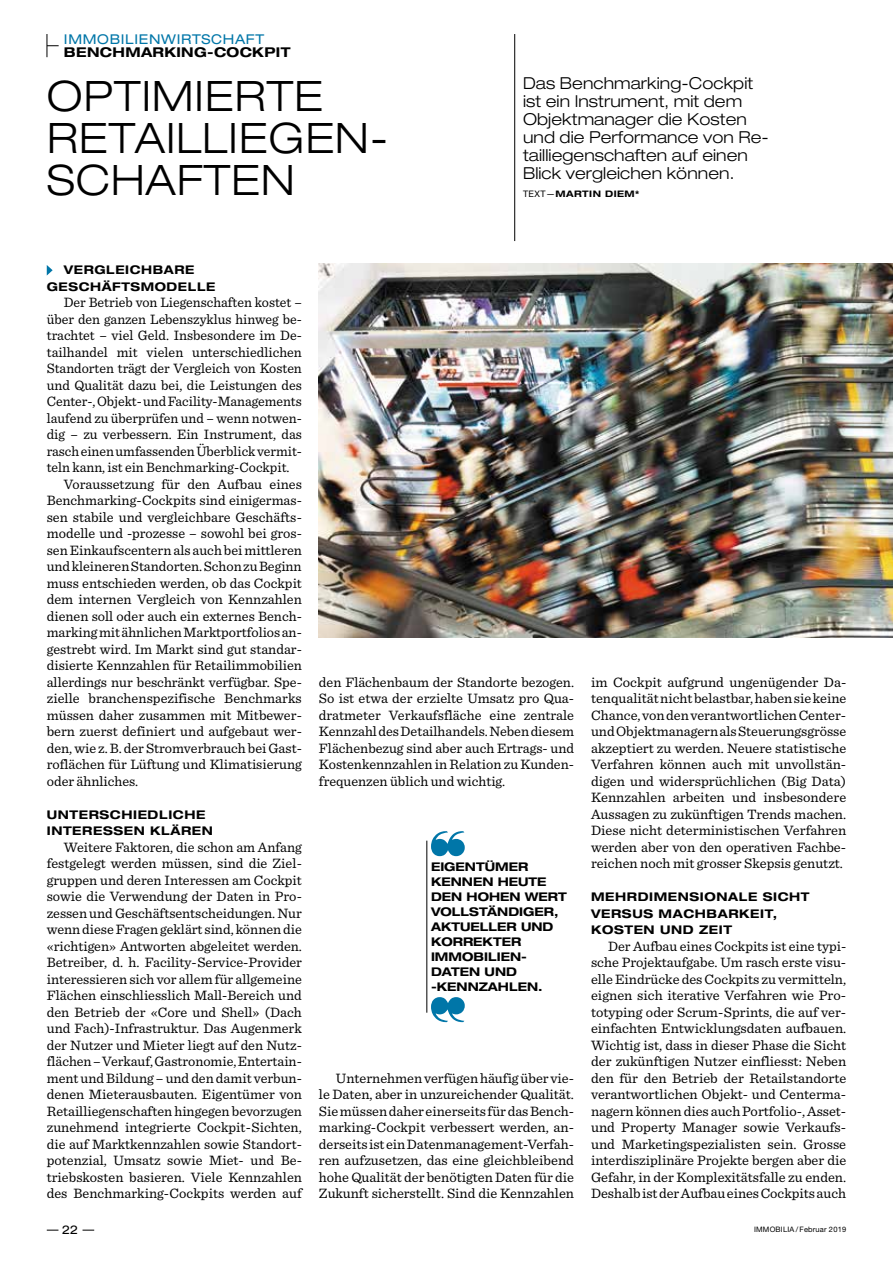
<style>
.page{position:relative;width:893px;height:1263px;background:#fff}
.page>*{position:absolute;margin:0;border:0;box-sizing:border-box;transform-origin:0 0}
.t1{font:300 expanded 42px/42px "Helvetica Neue LT Std";letter-spacing:.025em;color:#000}
.t2{font:300 expanded 16.5px/18px "Helvetica Neue LT Std";letter-spacing:.005em;color:#000}
.t3{font:14.25px/16.5px "Sentinel";color:#000;text-align:justify}
.t4{font:expanded 13.5px "Helvetica Neue LT Std";letter-spacing:.05em;color:#0076a8}
.t5{font:700 expanded 13.5px "Helvetica Neue LT Std";letter-spacing:.025em;color:#000}
.t6{font:700 expanded 12px/16.5px "Helvetica Neue LT Std";letter-spacing:.05em;color:#000}
.t7{font:700 expanded 12px/15px "Helvetica Neue LT Std";color:#000}
.t8{font:expanded 12px "Helvetica Neue LT Std";color:#000}
.t9{font:700 expanded 9px "Helvetica Neue LT Std";letter-spacing:.05em;color:#000}
.t10{font:7.5px "Helvetica Neue LT Std";letter-spacing:.025em;color:#000}
.s1{font-weight:400;font-stretch:normal}
</style>
<div class="page">
<svg style="left:47px;top:265px;width:6px;height:11px"></svg>
<img style="left:319px;top:264px;width:574px;height:373px">
<svg style="left:431px;top:831px;width:34px;height:25px"></svg>
<svg style="left:431px;top:997px;width:34px;height:25px"></svg>
<hr style="left:427px;top:841px;width:1px;height:172px;background:#000">
<hr style="left:514px;top:34px;width:1px;height:207px;background:#000">
<svg style="left:47px;top:34px;width:12px;height:23px"></svg>
<p class="t4" style="left:64px;top:31px;width:202px">IMMOBILIENWIRTSCHAFT</p>
<p class="t5" style="left:64px;top:44px;width:228px">BENCHMARKING-COCKPIT</p>
<h1 class="t1" style="left:47px;top:74px;width:343px">OPTIMIERTE<br>RETAILLIEGEN-<br>SCHAFTEN</h1>
<p class="t2" style="left:523px;top:74px;width:247px">Das Benchmarking-Cockpit ist ein Instrument, mit dem<br>Objektmanager die Kosten und die Performance von Re&shy;tailliegenschaften auf einen<br>Blick vergleichen können.</p>
<p class="t9" style="left:523px;top:189px;width:118px"><span class="s1">TEXT—</span>MARTIN DIEM*</p>
<p class="t6" style="left:47px;top:261px;width:170px;text-align:center">VERGLEICHBARE<br>GESCHÄFTSMODELLE</p>
<p class="t3" style="left:64px;top:293px;width:240px">Der Betrieb von Liegenschaften kostet –</p>
<p class="t3" style="left:47px;top:310px;width:257px">über den ganzen Lebenszyklus hinweg be-</p>
<p class="t3" style="left:47px;top:326px;width:257px">trachtet – viel Geld. Insbesondere im De-</p>
<p class="t3" style="left:47px;top:343px;width:257px">tailhandel mit vielen unterschiedlichen</p>
<p class="t3" style="left:47px;top:359px;width:257px">Standorten trägt der Vergleich von Kosten</p>
<p class="t3" style="left:47px;top:376px;width:257px">und Qualität dazu bei, die Leistungen des</p>
<p class="t3" style="left:47px;top:392px;width:257px">Center-, Objekt- und Facility-Managements</p>
<p class="t3" style="left:47px;top:409px;width:257px">laufend zu überprüfen und – wenn notwen-</p>
<p class="t3" style="left:47px;top:425px;width:257px">dig – zu verbessern. Ein Instrument, das</p>
<p class="t3" style="left:47px;top:442px;width:257px">rasch einen umfassenden Überblick vermit-</p>
<p class="t3" style="left:47px;top:458px;width:244px">teln kann, ist ein Benchmarking-Cockpit.</p>
<p class="t3" style="left:64px;top:475px;width:240px">Voraussetzung für den Aufbau eines</p>
<p class="t3" style="left:47px;top:491px;width:257px">Benchmarking-Cockpits sind einigermas-</p>
<p class="t3" style="left:47px;top:508px;width:257px">sen stabile und vergleichbare Geschäfts-</p>
<p class="t3" style="left:47px;top:524px;width:257px">modelle und -prozesse – sowohl bei gros-</p>
<p class="t3" style="left:47px;top:541px;width:257px">sen Einkaufscentern als auch bei mittleren</p>
<p class="t3" style="left:47px;top:557px;width:256px">und kleineren Standorten. Schon zu Beginn</p>
<p class="t3" style="left:47px;top:574px;width:257px">muss entschieden werden, ob das Cockpit</p>
<p class="t3" style="left:47px;top:590px;width:257px">dem internen Vergleich von Kennzahlen</p>
<p class="t3" style="left:47px;top:607px;width:257px">dienen soll oder auch ein externes Bench-</p>
<p class="t3" style="left:47px;top:623px;width:257px">marking mit ähnlichen Marktportfolios an-</p>
<p class="t3" style="left:47px;top:640px;width:257px">gestrebt wird. Im Markt sind gut standar-</p>
<p class="t3" style="left:47px;top:656px;width:257px">disierte Kennzahlen für Retailimmobilien</p>
<p class="t3" style="left:47px;top:673px;width:257px">allerdings nur beschränkt verfügbar. Spe-</p>
<p class="t3" style="left:47px;top:689px;width:256px">zielle branchenspezifische Benchmarks</p>
<p class="t3" style="left:47px;top:706px;width:257px">müssen daher zusammen mit Mitbewer-</p>
<p class="t3" style="left:47px;top:722px;width:257px">bern zuerst definiert und aufgebaut wer-</p>
<p class="t3" style="left:47px;top:739px;width:257px">den, wie z. B. der Stromverbrauch bei Gast-</p>
<p class="t3" style="left:47px;top:755px;width:257px">roflächen für Lüftung und Klimatisierung</p>
<p class="t3" style="left:47px;top:772px;width:93px">oder ähnliches.</p>
<p class="t6" style="left:47px;top:806px;width:168px">UNTERSCHIEDLICHE<br>INTERESSEN KLÄREN</p>
<p class="t3" style="left:47px;top:838px;width:257px;text-indent:17px">Weitere Faktoren, die schon am Anfang festgelegt werden müssen, sind die Ziel&shy;gruppen und deren Interessen am Cockpit sowie die Verwendung der Daten in Pro&shy;zessen und Geschäftsentscheidungen. Nur wenn diese Fragen geklärt sind, können die «richtigen» Antworten abgeleitet werden.<br>Betreiber, d. h. Facility-Service-Provider interessieren sich vor allem für allgemeine Flächen einschliesslich Mall-Bereich und den Betrieb der «Core und Shell» (Dach und Fach)-Infrastruktur. Das Augenmerk der Nutzer und Mieter liegt auf den Nutz&shy;flächen – Verkauf, Gastronomie, Entertain&shy;ment und Bildung – und den damit verbun&shy;denen Mieterausbauten. Eigentümer von Retailliegenschaften hingegen bevorzugen zunehmend integrierte Cockpit-Sichten, die auf Marktkennzahlen sowie Standort&shy;potenzial, Umsatz sowie Miet- und Be&shy;triebskosten basieren. Viele Kennzahlen des Benchmarking-Cockpits werden auf</p>
<p class="t3" style="left:319px;top:673px;width:257px">den Flächenbaum der Standorte bezogen.<br>So ist etwa der erzielte Umsatz pro Qua&shy;dratmeter Verkaufsfläche eine zentrale Kennzahl des Detailhandels. Neben diesem Flächenbezug sind aber auch Ertrags- und Kostenkennzahlen in Relation zu Kunden&shy;frequenzen üblich und wichtig.</p>
<p class="t7" style="left:431px;top:859px;width:137px">EIGENTÜMER<br>KENNEN HEUTE<br>DEN HOHEN WERT<br>VOLLSTÄNDIGER,<br>AKTUELLER UND<br>KORREKTER<br>IMMOBILIEN-<br>DATEN UND -KENNZAHLEN.</p>
<p class="t3" style="left:319px;top:1069px;width:257px;text-indent:17px">Unternehmen verfügen häufig über vie&shy;le Daten, aber in unzureichender Qualität.<br>Sie müssen daher einerseits für das Bench&shy;marking-Cockpit verbessert werden, an&shy;derseits ist ein Datenmanagement-Verfah&shy;ren aufzusetzen, das eine gleichbleibend hohe Qualität der benötigten Daten für die Zukunft sicherstellt. Sind die Kennzahlen</p>
<p class="t3" style="left:591px;top:673px;width:257px">im Cockpit aufgrund ungenügender Da&shy;tenqualität nicht belastbar, haben sie keine Chance, von den verantwortlichen Center&shy;und Objektmanagern als Steuerungsgrösse akzeptiert zu werden. Neuere statistische Verfahren können auch mit unvollstän&shy;digen und widersprüchlichen (Big Data)<br>Kennzahlen arbeiten und insbesondere Aussagen zu zukünftigen Trends machen.<br>Diese nicht deterministischen Verfahren werden aber von den operativen Fachbe&shy;reichen noch mit grosser Skepsis genutzt.</p>
<p class="t6" style="left:591px;top:888px;width:220px">MEHRDIMENSIONALE SICHT<br>VERSUS MACHBARKEIT,<br>KOSTEN UND ZEIT</p>
<p class="t3" style="left:591px;top:937px;width:257px;text-indent:17px">Der Aufbau eines Cockpits ist eine typi&shy;sche Projektaufgabe. Um rasch erste visu&shy;elle Eindrücke des Cockpits zu vermitteln, eignen sich iterative Verfahren wie Pro&shy;totyping oder Scrum-Sprints, die auf ver&shy;einfachten Entwicklungsdaten aufbauen.<br>Wichtig ist, dass in dieser Phase die Sicht der zukünftigen Nutzer einfliesst: Neben den für den Betrieb der Retailstandorte verantwortlichen Objekt- und Centerma&shy;nagern können dies auch Portfolio-, Asset&shy;und Property Manager sowie Verkaufs&shy;und Marketingspezialisten sein. Grosse interdisziplinäre Projekte bergen aber die Gefahr, in der Komplexitätsfalle zu enden.<br>Deshalb ist der Aufbau eines Cockpits auch</p>
<p class="t8" style="left:62px;top:1222px;width:18px">22</p>
<p class="t10" style="left:754px;top:1225px;width:94px">IMMOBILIA / Februar 2019</p>
</div>
